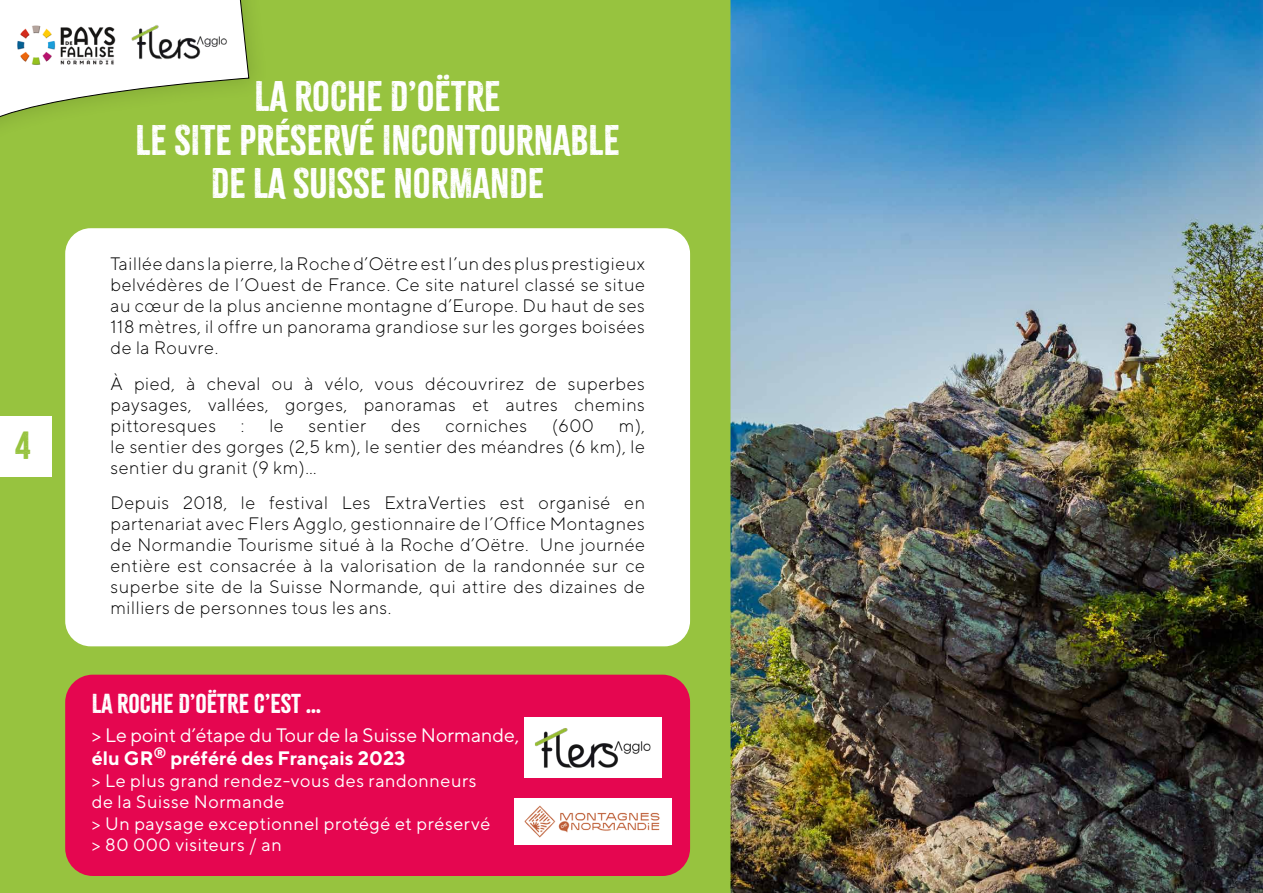
<style>
.page{position:relative;width:1263px;height:893px;background:#fff}
.page>*{position:absolute;margin:0;border:0;box-sizing:border-box;transform-origin:0 0}
.t1{font:37.5px/43.5px "Citrus Gothic";color:#fff;text-align:center}
.t2{font:34.5px "Citrus Gothic";color:#97c33f}
.t3{font:24px "Citrus Gothic";color:#fff}
.t4{font:19.5px/23.4px "TT Norms";color:#fff}
.t5{font:300 18px/21px "TT Norms";letter-spacing:.03em;color:#000;text-align:justify}
.t6{font:18px/21.6px "TT Norms";letter-spacing:.03em;color:#fff}
.s1{font-weight:700}
</style>
<div class="page">
<img style="left:730px;top:0;width:533px;height:893px">
<div style="left:0;top:0;width:730px;height:893px;background:#97c33f"></div>
<div style="left:65px;top:228px;width:625px;height:418px;background:#fff;border-radius:26px"></div>
<div style="left:0;top:416px;width:51px;height:61px;background:#fff"></div>
<div style="left:65px;top:675px;width:625px;height:201px;background:#e50650;border-radius:28px"></div>
<div style="left:524px;top:718px;width:137px;height:60px;background:#fff"></div>
<img style="left:514px;top:798px;width:157px;height:46px">
<img style="left:534px;top:728px;width:117px;height:40px">
<div style="left:0;top:0;width:270px;height:162px;background:#97c33f"></div>
<svg style="left:0;top:0;width:249px;height:177px"></svg>
<img style="left:16px;top:22px;width:102px;height:48px">
<img style="left:127px;top:22px;width:104px;height:40px">
<h2 class="t2" style="left:15px;top:423px;width:17px">4</h2>
<h1 class="t1" style="left:136px;top:75px;width:486px">LA ROCHE D’OËTRE<br>LE SITE PRÉSERVÉ INCONTOURNABLE<br>DE LA SUISSE NORMANDE</h1>
<p class="t5" style="left:110px;top:253px;width:536px">Taillée dans la pierre, la Roche d’Oëtre est l’un des plus prestigieux belvédères de l’Ouest de France. Ce site naturel classé se situe au cœur de la plus ancienne montagne d’Europe. Du haut de ses 118 mètres, il offre un panorama grandiose sur les gorges boisées de la Rouvre.</p>
<p class="t5" style="left:110px;top:373px;width:536px">À pied, à cheval ou à vélo, vous découvrirez de superbes paysages, vallées, gorges, panoramas et autres chemins pittoresques</p>
<p class="t5" style="left:110px;top:415px;width:536px;text-indent:508px">m), le sentier des gorges (2,5 km), le sentier des méandres (6 km), le sentier du granit (9 km)…</p>
<p class="t5" style="left:110px;top:491px;width:536px">Depuis 2018, le festival Les ExtraVerties est organisé en partenariat avec Flers Agglo, gestionnaire de l’Office Montagnes de Normandie Tourisme situé à la Roche d’Oëtre. Une journée entière est consacrée à la valorisation de la randonnée sur ce superbe site de la Suisse Normande, qui attire des dizaines de milliers de personnes tous les ans.</p>
<p class="t5" style="left:241px;top:415px;width:5px">:</p>
<p class="t5" style="left:269px;top:415px;width:16px">le</p>
<p class="t5" style="left:309px;top:415px;width:59px">sentier</p>
<p class="t5" style="left:391px;top:415px;width:31px">des</p>
<p class="t5" style="left:445px;top:415px;width:83px">corniches</p>
<p class="t5" style="left:552px;top:415px;width:44px">(600</p>
<h3 class="t3" style="left:92px;top:688px;width:231px">LA ROCHE D’OËTRE C’EST …</h3>
<p class="t4" style="left:92px;top:723px;width:429px">&gt; Le point d’étape du Tour de la Suisse Normande, <span class="s1">élu GR</span><sup>®</sup> <span class="s1">préféré des Français 2023</span></p>
<p class="t6" style="left:92px;top:769px;width:400px">&gt; Le plus grand rendez-vous des randonneurs de la Suisse Normande<br>&gt; Un paysage exceptionnel protégé et préservé &gt; 80 000 visiteurs / an</p>
</div>
